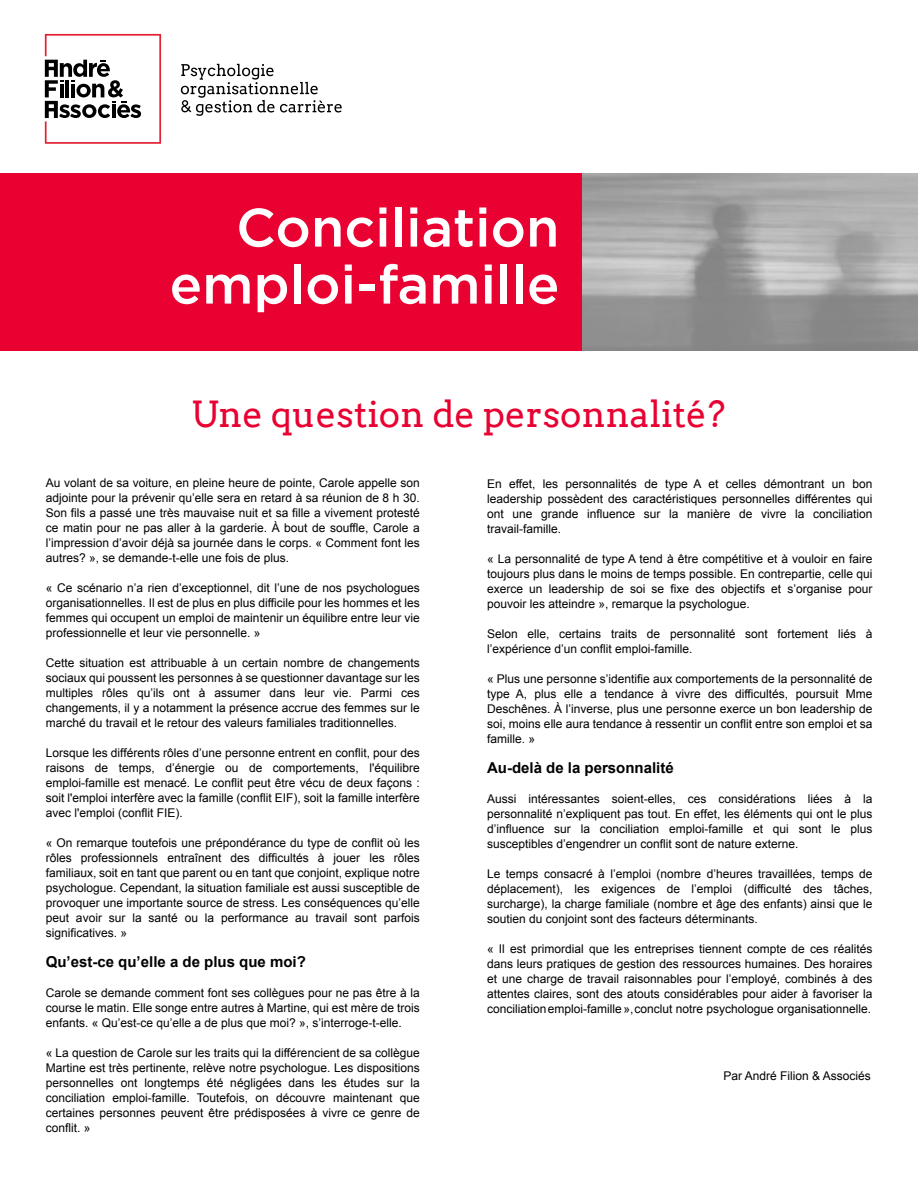
<style>
.page{position:relative;width:918px;height:1188px;background:#fff}
.page>*{position:absolute;margin:0;border:0;box-sizing:border-box;transform-origin:0 0}
.t1{font:500 54px/57px "Gotham";color:#fff;text-align:right}
.t2{font:36px "Arvo";color:#e80131}
.t3{font:700 15px "Arial";color:#000}
.t4{font:12px/15px "Arial";color:#000;text-align:justify}
</style>
<div class="page">
<img style="left:581px;top:173px;width:337px;height:178px">
<div style="left:0;top:170px;width:581px;height:184px;background:#e80131"></div>
<div style="left:0;top:351px;width:918px;height:652px;background:#fff"></div>
<div style="left:0;top:0;width:918px;height:173px;background:#fff"></div>
<svg style="left:45px;top:34px;width:116px;height:110px"></svg>
<svg style="left:181px;top:64px;width:161px;height:52px"></svg>
<h1 class="t1" style="left:170px;top:198px;width:391px">Conciliation emploi-famille</h1>
<h2 class="t2" style="left:191px;top:392px;width:536px">Une question de personnalité?</h2>
<p class="t4" style="left:46px;top:475px;width:376px">Au volant de sa voiture, en pleine heure de pointe, Carole appelle son adjointe pour la prévenir qu’elle sera en retard à sa réunion de 8 h 30.<br>Son fils a passé une très mauvaise nuit et sa fille a vivement protesté ce matin pour ne pas aller à la garderie. À bout de souffle, Carole a l’impression d’avoir déjà sa journée dans le corps. « Comment font les autres? », se demande-t-elle une fois de plus.</p>
<p class="t4" style="left:46px;top:580px;width:375px">« Ce scénario n’a rien d’exceptionnel, dit l’une de nos psychologues organisationnelles. Il est de plus en plus difficile pour les hommes et les femmes qui occupent un emploi de maintenir un équilibre entre leur vie professionnelle et leur vie personnelle. »</p>
<p class="t4" style="left:46px;top:655px;width:376px">Cette situation est attribuable à un certain nombre de changements sociaux qui poussent les personnes à se questionner davantage sur les multiples rôles qu’ils ont à assumer dans leur vie. Parmi ces changements, il y a notamment la présence accrue des femmes sur le marché du travail et le retour des valeurs familiales traditionnelles.</p>
<p class="t4" style="left:46px;top:745px;width:376px">Lorsque les différents rôles d’une personne entrent en conflit, pour des raisons de temps, d’énergie ou de comportements, l'équilibre emploi-famille est menacé. Le conflit peut être vécu de deux façons : soit l'emploi interfère avec la famille (conflit EIF), soit la famille interfère avec l'emploi (conflit FIE).</p>
<p class="t4" style="left:46px;top:835px;width:376px">« On remarque toutefois une prépondérance du type de conflit où les rôles professionnels entraînent des difficultés à jouer les rôles familiaux, soit en tant que parent ou en tant que conjoint, explique notre psychologue. Cependant, la situation familiale est aussi susceptible de provoquer une importante source de stress. Les conséquences qu’elle peut avoir sur la santé ou la performance au travail sont parfois significatives. »</p>
<p class="t3" style="left:46px;top:951px;width:262px">Qu’est-ce qu’elle a de plus que moi?</p>
<p class="t4" style="left:46px;top:985px;width:375px">Carole se demande comment font ses collègues pour ne pas être à la course le matin. Elle songe entre autres à Martine, qui est mère de trois enfants. « Qu’est-ce qu’elle a de plus que moi? », s’interroge-t-elle.</p>
<p class="t4" style="left:46px;top:1045px;width:376px">« La question de Carole sur les traits qui la différencient de sa collègue Martine est très pertinente, relève notre psychologue. Les dispositions personnelles ont longtemps été négligées dans les études sur la conciliation emploi-famille. Toutefois, on découvre maintenant que certaines personnes peuvent être prédisposées à vivre ce genre de conflit. »</p>
<p class="t4" style="left:487px;top:476px;width:387px">En effet, les personnalités de type A et celles démontrant un bon leadership possèdent des caractéristiques personnelles différentes qui ont une grande influence sur la manière de vivre la conciliation travail-famille.</p>
<p class="t4" style="left:487px;top:551px;width:387px">« La personnalité de type A tend à être compétitive et à vouloir en faire toujours plus dans le moins de temps possible. En contrepartie, celle qui exerce un leadership de soi se fixe des objectifs et s’organise pour pouvoir les atteindre », remarque la psychologue.</p>
<p class="t4" style="left:487px;top:626px;width:387px">Selon elle, certains traits de personnalité sont fortement liés à l’expérience d’un conflit emploi-famille.</p>
<p class="t4" style="left:487px;top:671px;width:387px">« Plus une personne s’identifie aux comportements de la personnalité de type A, plus elle a tendance à vivre des difficultés, poursuit Mme Deschênes. À l’inverse, plus une personne exerce un bon leadership de soi, moins elle aura tendance à ressentir un conflit entre son emploi et sa famille. »</p>
<p class="t3" style="left:487px;top:758px;width:188px">Au-delà de la personnalité</p>
<p class="t4" style="left:487px;top:791px;width:387px">Aussi intéressantes soient-elles, ces considérations liées à la personnalité n’expliquent pas tout. En effet, les éléments qui ont le plus d’influence sur la conciliation emploi-famille et qui sont le plus susceptibles d’engendrer un conflit sont de nature externe.</p>
<p class="t4" style="left:487px;top:866px;width:387px">Le temps consacré à l’emploi (nombre d’heures travaillées, temps de déplacement), les exigences de l’emploi (difficulté des tâches, surcharge), la charge familiale (nombre et âge des enfants) ainsi que le soutien du conjoint sont des facteurs déterminants.</p>
<p class="t4" style="left:487px;top:941px;width:387px">« Il est primordial que les entreprises tiennent compte de ces réalités dans leurs pratiques de gestion des ressources humaines. Des horaires et une charge de travail raisonnables pour l’employé, combinés à des attentes claires, sont des atouts considérables pour aider à favoriser la conciliationemploi-famille»,conclut notre psychologue organisationnelle.</p>
<p class="t4" style="left:724px;top:1068px;width:149px">Par André Filion &amp; Associés</p>
</div>
